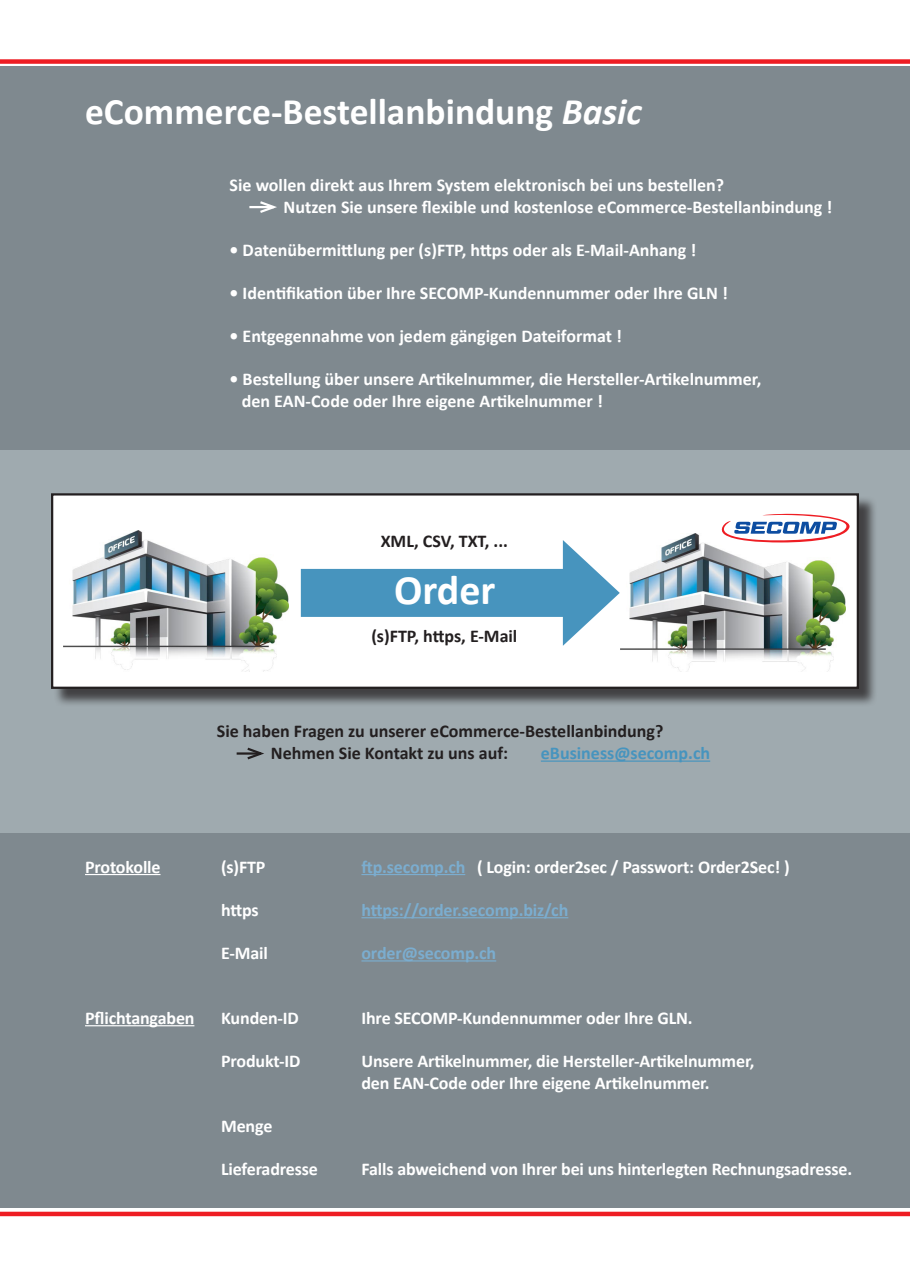
<style>
.page{position:relative;width:910px;height:1280px;background:#fff}
.page>*{position:absolute;margin:0;border:0;box-sizing:border-box;transform-origin:0 0}
.t1{font:700 42px "Calibri";color:#fff}
.t2{font:700 37.5px "Calibri";color:#fff}
.t3{font:700 18px "Calibri";letter-spacing:-.01em;color:#fff}
.t4{font:700 18px "Calibri";color:#231f20}
.t5{font:700 18px "Calibri";letter-spacing:-.01em;color:#7badcf}
.t6{font:700 18px "Calibri";color:#4794be}
.s1{font-style:italic}
.s2{color:#7badcf}
</style>
<div class="page">
<div style="left:0;top:59px;width:910px;height:5px;background:#ee1d23"></div>
<hr style="left:0;top:1212px;width:910px;height:4px;background:#ee1d23">
<div style="left:0;top:66px;width:910px;height:1142px;background:#7f898f"></div>
<div style="left:0;top:450px;width:910px;height:383px;background:#9faaaf"></div>
<hr style="left:249px;top:206px;width:25px;height:2px;background:#fff">
<svg style="left:258px;top:201px;width:19px;height:12px"></svg>
<div style="left:54px;top:496px;width:824px;height:211px;background:#231f20;opacity:.75"></div>
<div style="left:52px;top:494px;width:806px;height:194px;background:#fff"></div>
<div style="left:51px;top:493px;width:808px;height:196px;border:2px solid #231f20"></div>
<img style="left:64px;top:530px;width:225px;height:142px">
<img style="left:621px;top:533px;width:225px;height:139px">
<div style="left:301px;top:569px;width:279px;height:48px;background:#4794be"></div>
<svg style="left:563px;top:540px;width:57px;height:106px"></svg>
<hr style="left:541px;top:760px;width:169px;height:2px;background:#4794be">
<hr style="left:237px;top:752px;width:24px;height:3px;background:#231f20">
<svg style="left:245px;top:747px;width:19px;height:13px"></svg>
<hr style="left:85px;top:874px;width:75px;height:1px;background:#fff">
<hr style="left:361px;top:874px;width:104px;height:1px;background:#7badcf">
<hr style="left:361px;top:917px;width:207px;height:1px;background:#7badcf">
<hr style="left:361px;top:960px;width:135px;height:1px;background:#7badcf">
<hr style="left:85px;top:1025px;width:109px;height:1px;background:#fff">
<svg style="left:722px;top:514px;width:127px;height:28px"></svg>
<p class="t2" style="left:85px;top:87px;width:558px">eCommerce-Bestellanbindung <span class="s1">Basic</span></p>
<p class="t3" style="left:230px;top:174px;width:496px">Sie wollen direkt aus Ihrem System elektronisch bei uns bestellen?</p>
<p class="t3" style="left:284px;top:195px;width:550px">Nutzen Sie unsere flexible und kostenlose eCommerce-Bestellanbindung !</p>
<p class="t3" style="left:230px;top:238px;width:468px">• Datenübermittlung per (s)FTP, https oder als E-Mail-Anhang !</p>
<p class="t3" style="left:230px;top:282px;width:500px">• Identifikation über Ihre SECOMP-Kundennummer oder Ihre GLN !</p>
<p class="t3" style="left:230px;top:325px;width:394px">• Entgegennahme von jedem gängigen Dateiformat !</p>
<p class="t3" style="left:230px;top:368px;width:533px">• Bestellung über unsere Artikelnummer, die Hersteller-Artikelnummer,</p>
<p class="t3" style="left:242px;top:390px;width:363px">den EAN-Code oder Ihre eigene Artikelnummer !</p>
<p class="t4" style="left:381px;top:530px;width:129px">XML, CSV, TXT, ...</p>
<p class="t1" style="left:394px;top:563px;width:103px">Order</p>
<p class="t4" style="left:371px;top:624px;width:148px">(s)FTP, https, E-Mail</p>
<p class="t4" style="left:217px;top:720px;width:448px">Sie haben Fragen zu unserer eCommerce-Bestellanbindung?</p>
<p class="t4" style="left:271px;top:742px;width:239px">Nehmen Sie Kontakt zu uns auf:</p>
<p class="t6" style="left:541px;top:742px;width:171px">eBusiness@secomp.ch</p>
<p class="t3" style="left:85px;top:855px;width:77px">Protokolle</p>
<p class="t3" style="left:221px;top:855px;width:46px">(s)FTP</p>
<p class="t3" style="left:361px;top:855px;width:430px"><span class="s2">ftp.secomp.ch</span> ( Login: order2sec / Passwort: Order2Sec! )</p>
<p class="t3" style="left:221px;top:898px;width:39px">https</p>
<p class="t5" style="left:361px;top:898px;width:208px">https://order.secomp.biz/ch</p>
<p class="t3" style="left:221px;top:941px;width:48px">E-Mail</p>
<p class="t5" style="left:361px;top:941px;width:136px">order@secomp.ch</p>
<p class="t3" style="left:85px;top:1006px;width:111px">Pflichtangaben</p>
<p class="t3" style="left:221px;top:1006px;width:79px">Kunden-ID</p>
<p class="t3" style="left:361px;top:1006px;width:333px">Ihre SECOMP-Kundennummer oder Ihre GLN.</p>
<p class="t3" style="left:221px;top:1049px;width:81px">Produkt-ID</p>
<p class="t3" style="left:361px;top:1049px;width:395px">Unsere Artikelnummer, die Hersteller-Artikelnummer,</p>
<p class="t3" style="left:361px;top:1071px;width:350px">den EAN-Code oder Ihre eigene Artikelnummer.</p>
<p class="t3" style="left:221px;top:1114px;width:53px">Menge</p>
<p class="t3" style="left:221px;top:1157px;width:98px">Lieferadresse</p>
<p class="t3" style="left:361px;top:1157px;width:492px">Falls abweichend von Ihrer bei uns hinterlegten Rechnungsadresse.</p>
</div>
